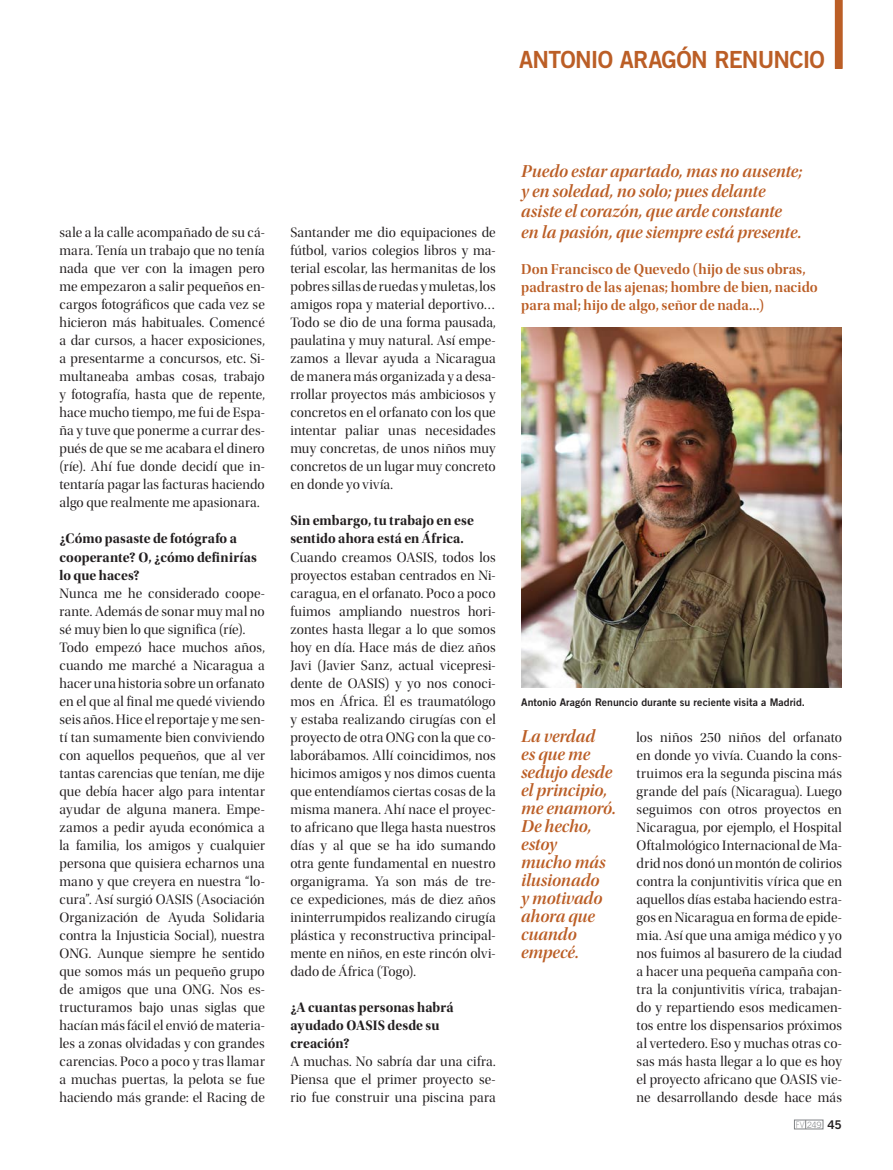
<style>
.page{position:relative;width:893px;height:1170px;background:#fff}
.page>*{position:absolute;margin:0;border:0;box-sizing:border-box;transform-origin:0 0}
.t1{font:23.7px "Trade Gothic LT Std Bd 2";letter-spacing:-.03em;color:#bb5e26}
.Sumarios{font:18px/18px "Utopia Std Semibold Disp It";color:#bb5e26}
.Sumarios-2{font:15px/18px "Utopia Std Semibold Disp";letter-spacing:.005em;color:#bb5e26}
.t2{font:14.25px/18px "Utopia Std Disp";letter-spacing:.005em;color:#231f20;text-align:justify}
.Pregunta{font:14.25px/18px "Utopia Std Bold Disp";letter-spacing:.005em;color:#231f20}
.t3{font:12px "Trade Gothic LT Std Bd 2";color:#231f20}
.Pie_de_foto{font:10.5px "Trade Gothic LT Std Bd 2";letter-spacing:.005em;color:#231f20}
.t4{font:300 8.7px "Trade Gothic LT Std";color:#808285}
.s1{font-family:"Futura Std"}
</style>
<div class="page">
<div style="left:794px;top:1119px;width:29px;height:9px;border:1px solid #808285"></div>
<svg style="left:835px;top:0;width:8px;height:69px"></svg>
<img style="left:521px;top:327px;width:321px;height:360px">
<p class="t1" style="left:519px;top:45px;width:307px">ANTONIO ARAGÓN RENUNCIO</p>
<p class="t2" style="left:60px;top:224px;width:207px">sale a la calle acompañado de su cá&shy;mara. Tenía un trabajo que no tenía nada que ver con la imagen pero me empezaron a salir pequeños en&shy;cargos fotográficos que cada vez se hicieron más habituales. Comencé a dar cursos, a hacer exposiciones, a presentarme a concursos, etc. Si&shy;multaneaba ambas cosas, trabajo y fotografía, hasta que de repente, hace mucho tiempo, me fui de Espa&shy;ña y tuve que ponerme a currar des&shy;pués de que se me acabara el dinero (ríe). Ahí fue donde decidí que in&shy;tentaría pagar las facturas haciendo algo que realmente me apasionara.</p>
<p class="Pregunta" style="left:60px;top:530px;width:199px">¿Cómo pasaste de fotógrafo a cooperante? O, ¿cómo definirías lo que haces?</p>
<p class="t2" style="left:60px;top:584px;width:207px">Nunca me he considerado coope&shy;rante. Además de sonar muy mal no sé muy bien lo que significa (ríe).</p>
<p class="t2" style="left:60px;top:638px;width:207px">Todo empezó hace muchos años, cuando me marché a Nicaragua a hacer una historia sobre un orfanato en el que al final me quedé viviendo seis años. Hice el reportaje y me sen&shy;tí tan sumamente bien conviviendo con aquellos pequeños, que al ver tantas carencias que tenían, me dije que debía hacer algo para intentar ayudar de alguna manera. Empe&shy;zamos a pedir ayuda económica a la familia, los amigos y cualquier persona que quisiera echarnos una mano y que creyera en nuestra “lo&shy;cura”. Así surgió OASIS (Asociación Organización de Ayuda Solidaria contra la Injusticia Social), nuestra ONG. Aunque siempre he sentido que somos más un pequeño grupo de amigos que una ONG. Nos es&shy;tructuramos bajo unas siglas que hacían más fácil el envió de materia&shy;les a zonas olvidadas y con grandes carencias. Poco a poco y tras llamar a muchas puertas, la pelota se fue haciendo más grande: el Racing de</p>
<p class="t2" style="left:290px;top:224px;width:207px">Santander me dio equipaciones de fútbol, varios colegios libros y ma&shy;terial escolar, las hermanitas de los pobres sillas de ruedas y muletas, los amigos ropa y material deportivo… Todo se dio de una forma pausada, paulatina y muy natural. Así empe&shy;zamos a llevar ayuda a Nicaragua de manera más organizada y a desa&shy;rrollar proyectos más ambiciosos y concretos en el orfanato con los que intentar paliar unas necesidades muy concretas, de unos niños muy concretos de un lugar muy concreto en donde yo vivía.</p>
<p class="Pregunta" style="left:290px;top:512px;width:185px">Sin embargo, tu trabajo en ese sentido ahora está en África.</p>
<p class="t2" style="left:290px;top:548px;width:207px">Cuando creamos OASIS, todos los proyectos estaban centrados en Ni&shy;caragua, en el orfanato. Poco a poco fuimos ampliando nuestros hori&shy;zontes hasta llegar a lo que somos hoy en día. Hace más de diez años Javi (Javier Sanz, actual vicepresi&shy;dente de OASIS) y yo nos conoci&shy;mos en África. Él es traumatólogo y estaba realizando cirugías con el proyecto de otra ONG con la que co&shy;laborábamos. Allí coincidimos, nos hicimos amigos y nos dimos cuenta que entendíamos ciertas cosas de la misma manera. Ahí nace el proyec&shy;to africano que llega hasta nuestros días y al que se ha ido sumando otra gente fundamental en nuestro organigrama. Ya son más de tre&shy;ce expediciones, más de diez años ininterrumpidos realizando cirugía plástica y reconstructiva principal&shy;mente en niños, en este rincón olvi&shy;dado de África (Togo).</p>
<p class="Pregunta" style="left:290px;top:998px;width:165px">¿A cuantas personas habrá ayudado OASIS desde su creación?</p>
<p class="t2" style="left:290px;top:1052px;width:207px">A muchas. No sabría dar una cifra.<br>Piensa que el primer proyecto se&shy;rio fue construir una piscina para</p>
<p class="Sumarios" style="left:521px;top:162px;width:282px">Puedo estar apartado, mas no ausente;</p>
<p class="Sumarios" style="left:521px;top:183px;width:246px">y en soledad, no solo; pues delante</p>
<p class="Sumarios" style="left:521px;top:203px;width:262px">asiste el corazón, que arde constante</p>
<p class="Sumarios" style="left:521px;top:223px;width:282px">en la pasión, que siempre está presente.</p>
<p class="Sumarios-2" style="left:521px;top:260px;width:298px">Don Francisco de Quevedo (hijo de sus obras, padrastro de las ajenas; hombre de bien, nacido para mal; hijo de algo, señor de nada…)</p>
<p class="Pie_de_foto" style="left:521px;top:695px;width:285px">Antonio Aragón Renuncio durante su reciente visita a Madrid.</p>
<p class="Sumarios" style="left:521px;top:727px;width:96px">La verdad<br>es que me sedujo desde el principio, me enamoró.<br>De hecho, estoy<br>mucho más ilusionado<br>y motivado ahora que cuando empecé.</p>
<p class="t2" style="left:637px;top:728px;width:207px">los niños 250 niños del orfanato en donde yo vivía. Cuando la cons&shy;truimos era la segunda piscina más grande del país (Nicaragua). Luego seguimos con otros proyectos en Nicaragua, por ejemplo, el Hospital Oftalmológico Internacional de Ma&shy;drid nos donó un montón de colirios contra la conjuntivitis vírica que en aquellos días estaba haciendo estra&shy;gos en Nicaragua en forma de epide&shy;mia. Así que una amiga médico y yo nos fuimos al basurero de la ciudad a hacer una pequeña campaña con&shy;tra la conjuntivitis vírica, trabajan&shy;do y repartiendo esos medicamen&shy;tos entre los dispensarios próximos al vertedero. Eso y muchas otras co&shy;sas más hasta llegar a lo que es hoy el proyecto africano que OASIS vie&shy;ne desarrollando desde hace más</p>
<p class="t4" style="left:796px;top:1119px;width:27px"><span class="s1">FV</span> 249</p>
<p class="t3" style="left:827px;top:1117px;width:16px">45</p>
</div>
